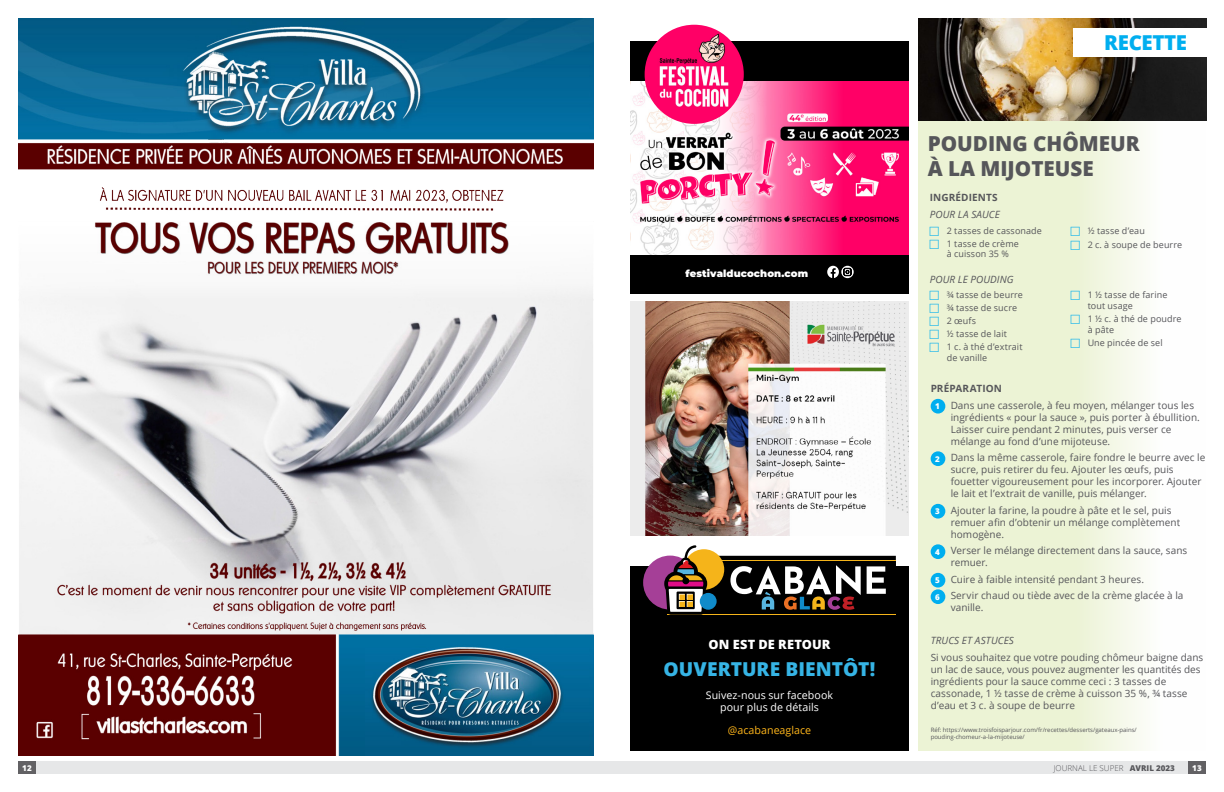
<style>
.page{position:relative;width:1224px;height:792px;background:#fff}
.page>*{position:absolute;margin:0;border:0;box-sizing:border-box;transform-origin:0 0}
.t1{font:800 20.7px/24.8px "Open Sans";color:#56565a}
.t2{font:800 20.5px "Open Sans";letter-spacing:-.02em;color:#00aeef}
.t3{font:800 19.2px "Open Sans";color:#36b4e5}
.t4{font:800 12.8px "Open Sans";letter-spacing:.005em;color:#fff}
.t5{font:10.6px/12.8px "Open Sans";letter-spacing:.005em;color:#fff;text-align:center}
.t6{font:10.6px "Open Sans";letter-spacing:.005em;color:#ffb71b}
.t7{font:10px/12px "Open Sans";letter-spacing:.005em;color:#56565a}
.t8{font:italic 10px "Open Sans";letter-spacing:.005em;color:#56565a}
.t9{font:900 10px "Montserrat";letter-spacing:.01em;color:#fff}
.t10{font:700 10px "Open Sans";letter-spacing:.01em;color:#56565a}
.t11{font:9px/13px "Open Sans";letter-spacing:.01em;color:#56565a}
.t12{font:300 8px "Open Sans";color:#56565a}
.t13{font:800 8px "Open Sans";color:#fff}
.t14{font:6px/7px "Open Sans";color:#56565a}
.s1{font-weight:700}
.s2{font-weight:800;font-size:8px;color:#fff}
.s3{font-weight:800}
</style>
<div class="page">
<img style="left:18px;top:18px;width:576px;height:738px">
<div style="left:918px;top:65px;width:288px;height:686px;background:linear-gradient(to right,#e6efc8,#fcfdfa)"></div>
<img style="left:918px;top:19px;width:288px;height:102px">
<div style="left:1073px;top:28px;width:151px;height:29px;background:#fff"></div>
<div style="left:931px;top:399px;width:14px;height:15px;background:#00aeef;border-radius:50%"></div>
<div style="left:931px;top:451px;width:14px;height:15px;background:#00aeef;border-radius:50%"></div>
<div style="left:931px;top:504px;width:14px;height:15px;background:#00aeef;border-radius:50%"></div>
<div style="left:931px;top:544px;width:14px;height:15px;background:#00aeef;border-radius:50%"></div>
<div style="left:931px;top:573px;width:14px;height:15px;background:#00aeef;border-radius:50%"></div>
<div style="left:931px;top:589px;width:14px;height:15px;background:#00aeef;border-radius:50%"></div>
<img style="left:630px;top:302px;width:279px;height:233px">
<div style="left:630px;top:566px;width:279px;height:185px;background:#000"></div>
<div style="left:643px;top:556px;width:54px;height:54px;background:#a53f97;border-radius:50%"></div>
<svg style="left:664px;top:545px;width:232px;height:70px"></svg>
<div style="left:700px;top:593px;width:17px;height:17px;background:#108bca;border-radius:50%"></div>
<div style="left:630px;top:42px;width:279px;height:40px;background:#000"></div>
<div style="left:630px;top:253px;width:279px;height:40px;background:#000"></div>
<img style="left:630px;top:81px;width:279px;height:173px">
<img style="left:645px;top:25px;width:99px;height:99px;border-radius:50px">
<svg style="left:841px;top:266px;width:13px;height:12px"></svg>
<svg style="left:827px;top:266px;width:25px;height:12px"></svg>
<div style="left:18px;top:761px;width:18px;height:13px;background:#626164"></div>
<div style="left:1188px;top:761px;width:18px;height:13px;background:#626164"></div>
<div style="left:36px;top:761px;width:576px;height:13px;background:#e6e7e8"></div>
<div style="left:612px;top:761px;width:576px;height:13px;background:#e6e7e8"></div>
<svg style="left:930px;top:226px;width:9px;height:22px"></svg>
<svg style="left:1071px;top:226px;width:9px;height:9px"></svg>
<svg style="left:1071px;top:241px;width:9px;height:9px"></svg>
<svg style="left:930px;top:291px;width:9px;height:61px"></svg>
<svg style="left:1071px;top:291px;width:9px;height:9px"></svg>
<svg style="left:1071px;top:315px;width:9px;height:9px"></svg>
<svg style="left:1071px;top:338px;width:9px;height:9px"></svg>
<h2 class="t2" style="left:1104px;top:27px;width:84px">RECETTE</h2>
<h1 class="t1" style="left:928px;top:130px;width:214px">POUDING CHÔMEUR<br>À LA MIJOTEUSE</h1>
<p class="t9" style="left:685px;top:267px;width:124px">festivalducochon.com</p>
<p class="t4" style="left:709px;top:634px;width:123px">ON EST DE RETOUR</p>
<h3 class="t3" style="left:664px;top:655px;width:213px">OUVERTURE BIENTÔT!</h3>
<p class="t5" style="left:706px;top:688px;width:129px">Suivez-nous sur facebook pour plus de détails</p>
<p class="t6" style="left:728px;top:723px;width:85px">@acabaneaglace</p>
<p class="t10" style="left:930px;top:190px;width:69px">INGRÉDIENTS</p>
<p class="t8" style="left:930px;top:208px;width:72px">POUR LA SAUCE</p>
<p class="t11" style="left:947px;top:224px;width:97px">2 tasses de cassonade<br>1 tasse de crème</p>
<p class="t11" style="left:947px;top:247px;width:64px">à cuisson 35 %</p>
<p class="t11" style="left:1088px;top:223px;width:96px;line-height:14.2px">½ tasse d’eau<br>2 c. à soupe de beurre</p>
<p class="t8" style="left:930px;top:272px;width:85px">POUR LE POUDING</p>
<p class="t11" style="left:947px;top:288px;width:78px">¾ tasse de beurre ¾ tasse de sucre<br>2 œufs<br>½ tasse de lait<br>1 c. à thé d’extrait</p>
<p class="t11" style="left:947px;top:351px;width:42px">de vanille</p>
<p class="t11" style="left:1088px;top:289px;width:81px;line-height:10.8px">1 ½ tasse de farine tout usage</p>
<p class="t11" style="left:1088px;top:313px;width:95px;line-height:10.8px">1 ½ c. à thé de poudre à pâte</p>
<p class="t11" style="left:1088px;top:336px;width:77px">Une pincée de sel</p>
<p class="t7" style="left:935px;top:380px;width:260px;line-height:16.5px;text-indent:-5px"><span class="s1">PRÉPARATION<br></span><span class="s2">1</span> Dans une casserole, à feu moyen, mélanger tous les</p>
<p class="t7" style="left:951px;top:411px;width:251px">ingrédients « pour la sauce », puis porter à ébullition.<br>Laisser cuire pendant 2 minutes, puis verser ce mélange au fond d’une mijoteuse.</p>
<p class="t7" style="left:951px;top:451px;width:256px;text-indent:-15px"><span class="s2">2</span> Dans la même casserole, faire fondre le beurre avec le sucre, puis retirer du feu. Ajouter les œufs, puis fouetter vigoureusement pour les incorporer. Ajouter le lait et l’extrait de vanille, puis mélanger.</p>
<p class="t7" style="left:951px;top:504px;width:231px;text-indent:-15px"><span class="s2">3</span> Ajouter la farine, la poudre à pâte et le sel, puis remuer afin d’obtenir un mélange complètement homogène.</p>
<p class="t7" style="left:951px;top:544px;width:238px;text-indent:-15px"><span class="s2">4</span> Verser le mélange directement dans la sauce, sans remuer.</p>
<p class="t7" style="left:935px;top:570px;width:250px;line-height:16.5px"><span class="s2">5</span> Cuire à faible intensité pendant 3 heures.<br><span class="s2">6</span> Servir chaud ou tiède avec de la crème glacée à la</p>
<p class="t7" style="left:951px;top:601px;width:34px">vanille.</p>
<p class="t8" style="left:931px;top:634px;width:85px">TRUCS ET ASTUCES</p>
<p class="t7" style="left:931px;top:651px;width:274px">Si vous souhaitez que votre pouding chômeur baigne dans un lac de sauce, vous pouvez augmenter les quantités des ingrédients pour la sauce comme ceci : 3 tasses de cassonade, 1 ½ tasse de crème à cuisson 35 %, ¾ tasse d’eau et 3 c. à soupe de beurre</p>
<p class="t14" style="left:931px;top:726px;width:208px">Réf: https://www.troisfoisparjour.com/fr/recettes/desserts/gateaux-pains/ pouding-chomeur-a-la-mijoteuse/</p>
<p class="t13" style="left:22px;top:762px;width:11px">12</p>
<p class="t12" style="left:1054px;top:762px;width:123px">JOURNAL LE SUPER <span class="s3">AVRIL 2023</span></p>
<p class="t13" style="left:1192px;top:762px;width:11px">13</p>
</div>
